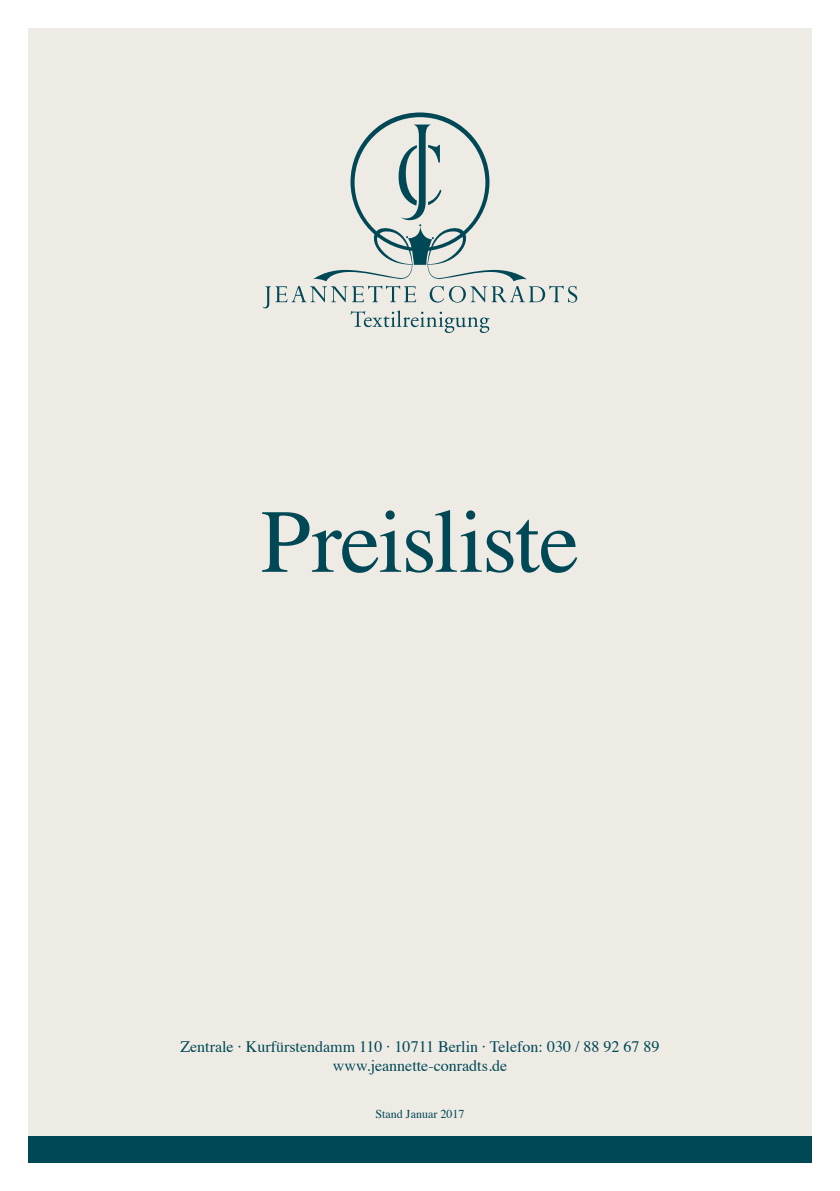
<style>
.page{position:relative;width:840px;height:1191px;background:#fff}
.page>*{position:absolute;margin:0;border:0;box-sizing:border-box;transform-origin:0 0}
.t1{font:90px "Times";letter-spacing:-.02em;color:#004855}
.t2{font:16px/19.2px "Times";color:#004855;text-align:center}
.t3{font:12px "Times";color:#004855}
</style>
<div class="page">
<div style="left:28px;top:28px;width:783px;height:1134px;background:#eeebe5"></div>
<svg style="left:262px;top:125px;width:315px;height:208px"></svg>
<div style="left:28px;top:1136px;width:783px;height:26px;background:#004855"></div>
<h1 class="t1" style="left:260px;top:457px;width:320px">Preisliste</h1>
<p class="t2" style="left:180px;top:1035px;width:480px">Zentrale · Kurfürstendamm 110 · 10711 Berlin · Telefon: 030 / 88 92 67 89 www.jeannette-conradts.de</p>
<p class="t3" style="left:375px;top:1102px;width:90px">Stand Januar 2017</p>
</div>
